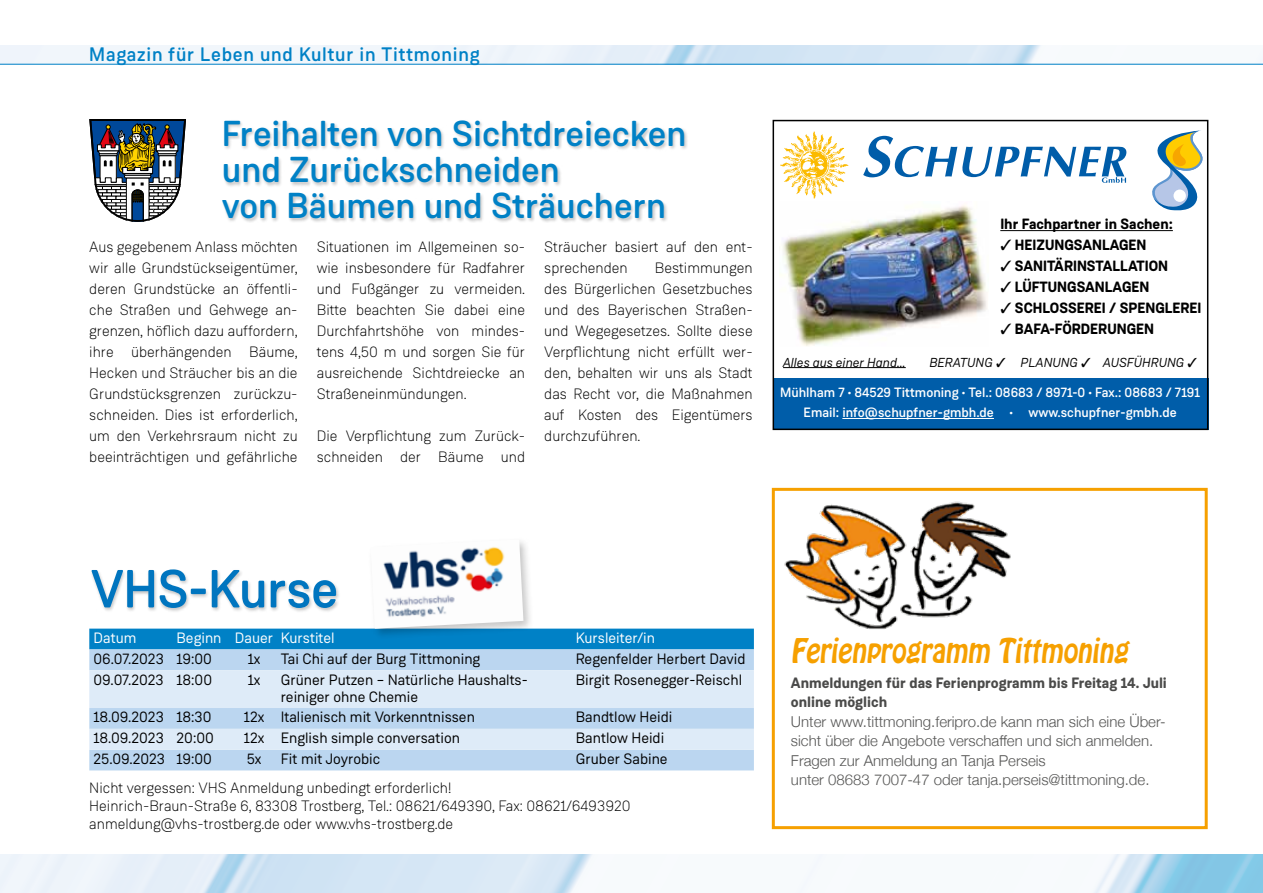
<style>
.page{position:relative;width:1263px;height:893px;background:#fff}
.page>*{position:absolute;margin:0;border:0;box-sizing:border-box;transform-origin:0 0}
.t1{font:500 53.55px "Weissenhof Grotesk";letter-spacing:-.01em;color:#0075bf}
.t2{font:500 36px/36px "Weissenhof Grotesk";color:#0081c6}
.t3{font:30px "Hobo Std";color:#f6a000;scale:.88 1}
.t4{font:500 19.5px "Weissenhof Grotesk";letter-spacing:.04em;color:#0081c6}
.t5{font:300 15px/21px "Weissenhof Grotesk";color:#000}
.t6{font:15px/17px "Weissenhof Grotesk";color:#000}
.t7{font:300 15px/19.5px "Helvetica Neue";color:#575756}
.t8{font:700 15px/19.5px "Weissenhof Grotesk";color:#4a4a49}
.t9{font:15px "Weissenhof Grotesk";color:#fff}
.t10{font:700 14.85px "Weissenhof Grotesk";color:#000}
.t11{font:500 13.5px/20.9px "Weissenhof Grotesk";color:#fff;text-align:center}
.t12{font:italic 13.05px "Weissenhof Grotesk";color:#000}
</style>
<div class="page">
<img style="left:0;top:45px;width:1263px;height:19px">
<hr style="left:0;top:64px;width:1263px;height:1px;background:#0081c6">
<img style="left:0;top:855px;width:1263px;height:38px">
<div style="left:772px;top:488px;width:436px;height:341px;background:#fff;border:3px solid #f6a000"></div>
<img style="left:784px;top:501px;width:227px;height:128px">
<div style="left:221px;top:119px;width:467px;height:104px;background:#000;opacity:.22"></div>
<svg style="left:89px;top:119px;width:97px;height:103px"></svg>
<div style="left:89px;top:629px;width:665px;height:20px;background:#0081c6"></div>
<div style="left:89px;top:649px;width:665px;height:121px;background:#bbd6f0"></div>
<svg style="left:89px;top:670px;width:665px;height:80px;background:#d5e5f5"></svg>
<div style="left:90px;top:568px;width:251px;height:44px;background:#000;opacity:.22"></div>
<div style="left:367px;top:536px;width:167px;height:103px;background:#000;opacity:.22"></div>
<img style="left:371px;top:539px;width:152px;height:90px">
<div style="left:772px;top:378px;width:436px;height:52px;background:#005da9"></div>
<div style="left:772px;top:120px;width:436px;height:310px;border:2px solid #000"></div>
<hr style="left:783px;top:367px;width:123px;height:1px;background:#000">
<hr style="left:1000px;top:230px;width:173px;height:1px;background:#000">
<img style="left:782px;top:205px;width:205px;height:141px">
<svg style="left:1152px;top:130px;width:50px;height:80px"></svg>
<div style="left:1173px;top:190px;width:13px;height:12px;background:#fff;border-radius:50%"></div>
<svg style="left:863px;top:136px;width:264px;height:47px"></svg>
<img style="left:780px;top:131px;width:68px;height:68px">
<hr style="left:842px;top:418px;width:152px;height:1px;background:#fff">
<h3 class="t4" style="left:89px;top:43px;width:392px">Magazin für Leben und Kultur in Tittmoning</h3>
<h2 class="t2" style="left:222px;top:116px;width:466px">Freihalten von Sichtdreiecken und Zurückschneiden<br>von Bäumen und Sträuchern</h2>
<p class="t5" style="left:89px;top:236px;width:210px;text-align:justify">Aus gegebenem Anlass möchten wir alle Grundstückseigentümer, deren Grundstücke an öffentli&shy;che Straßen und Gehwege an&shy;grenzen, höflich dazu auffordern, ihre überhängenden Bäume, Hecken und Sträucher bis an die Grundstücksgrenzen zurückzu&shy;schneiden. Dies ist erforderlich, um den Verkehrsraum nicht zu beeinträchtigen und gefährliche</p>
<p class="t5" style="left:317px;top:236px;width:210px;text-align:justify">Situationen im Allgemeinen so&shy;wie insbesondere für Radfahrer und Fußgänger zu vermeiden.<br>Bitte beachten Sie dabei eine Durchfahrtshöhe von mindes&shy;tens 4,50 m und sorgen Sie für ausreichende Sichtdreiecke an Straßeneinmündungen.</p>
<p class="t5" style="left:544px;top:236px;width:210px">Sträucher basiert auf den ent&shy;sprechenden</p>
<p class="t5" style="left:544px;top:257px;width:210px;text-align:justify;text-indent:110px">Bestimmungen des Bürgerlichen Gesetzbuches und des Bayerischen Straßen&shy;und Wegegesetzes. Sollte diese Verpflichtung nicht erfüllt wer&shy;den, behalten wir uns als Stadt das Recht vor, die Maßnahmen auf Kosten des Eigentümers durchzuführen.</p>
<p class="t5" style="left:317px;top:425px;width:210px">Die Verpflichtung zum Zurück&shy;schneiden der Bäume und</p>
<p class="t10" style="left:1000px;top:215px;width:174px">Ihr Fachpartner in Sachen:</p>
<p class="t10" style="left:1000px;top:236px;width:148px">✓ HEIZUNGSANLAGEN</p>
<p class="t10" style="left:1000px;top:257px;width:169px">✓ SANITÄRINSTALLATION</p>
<p class="t10" style="left:1000px;top:277px;width:151px">✓ LÜFTUNGSANLAGEN</p>
<p class="t10" style="left:1000px;top:298px;width:203px">✓ SCHLOSSEREI / SPENGLEREI</p>
<p class="t10" style="left:1000px;top:319px;width:155px">✓ BAFA-FÖRDERUNGEN</p>
<p class="t12" style="left:783px;top:354px;width:124px">Alles aus einer Hand…</p>
<p class="t12" style="left:930px;top:354px;width:269px">BERATUNG ✓ PLANUNG ✓ AUSFÜHRUNG ✓</p>
<p class="t11" style="left:780px;top:382px;width:422px">Mühlham 7 • 84529 Tittmoning • Tel.: 08683 / 8971-0 • Fax.: 08683 / 7191<br>Email: info@schupfner-gmbh.de • www.schupfner-gmbh.de</p>
<h1 class="t1" style="left:91px;top:556px;width:249px">VHS-Kurse</h1>
<p class="t9" style="left:94px;top:629px;width:44px">Datum</p>
<p class="t9" style="left:177px;top:629px;width:160px">Beginn Dauer Kurstitel</p>
<p class="t9" style="left:576px;top:629px;width:81px">Kursleiter/in</p>
<p class="t6" style="left:94px;top:650px;width:120px">06.07.2023 19:00</p>
<p class="t6" style="left:248px;top:650px;width:14px">1x</p>
<p class="t6" style="left:281px;top:650px;width:201px">Tai Chi auf der Burg Tittmoning</p>
<p class="t6" style="left:576px;top:650px;width:171px">Regenfelder Herbert David</p>
<p class="t6" style="left:94px;top:671px;width:120px">09.07.2023 18:00</p>
<p class="t6" style="left:248px;top:671px;width:14px">1x</p>
<p class="t6" style="left:281px;top:671px;width:248px">Grüner Putzen – Natürliche Haushalts&shy;reiniger ohne Chemie</p>
<p class="t6" style="left:576px;top:671px;width:168px">Birgit Rosenegger-Reischl</p>
<p class="t6" style="left:94px;top:709px;width:120px">18.09.2023 18:30</p>
<p class="t6" style="left:244px;top:709px;width:232px">12x Italienisch mit Vorkenntnissen</p>
<p class="t6" style="left:576px;top:709px;width:98px">Bandtlow Heidi</p>
<p class="t6" style="left:94px;top:730px;width:122px">18.09.2023 20:00</p>
<p class="t6" style="left:244px;top:730px;width:218px">12x English simple conversation</p>
<p class="t6" style="left:576px;top:730px;width:90px">Bantlow Heidi</p>
<p class="t6" style="left:94px;top:750px;width:120px">25.09.2023 19:00</p>
<p class="t6" style="left:247px;top:750px;width:16px">5x</p>
<p class="t6" style="left:281px;top:750px;width:101px">Fit mit Joyrobic</p>
<p class="t6" style="left:576px;top:750px;width:93px">Gruber Sabine</p>
<p class="t5" style="left:89px;top:779px;width:543px;line-height:18px">Nicht vergessen: VHS Anmeldung unbedingt erforderlich!<br>Heinrich-Braun-Straße 6, 83308 Trostberg, Tel.: 08621/649390, Fax: 08621/6493920 anmeldung@vhs-trostberg.de oder www.vhs-trostberg.de</p>
<h3 class="t3" style="left:791px;top:629px;width:390px">Ferienprogramm Tittmoning</h3>
<p class="t8" style="left:791px;top:673px;width:377px">Anmeldungen für das Ferienprogramm bis Freitag 14. Juli online möglich</p>
<p class="t7" style="left:791px;top:711px;width:376px">Unter www.tittmoning.feripro.de kann man sich eine Über&shy;sicht über die Angebote verschaffen und sich anmelden.<br>Fragen zur Anmeldung an Tanja Perseis<br>unter 08683 7007-47 oder tanja.perseis@tittmoning.de.</p>
</div>
